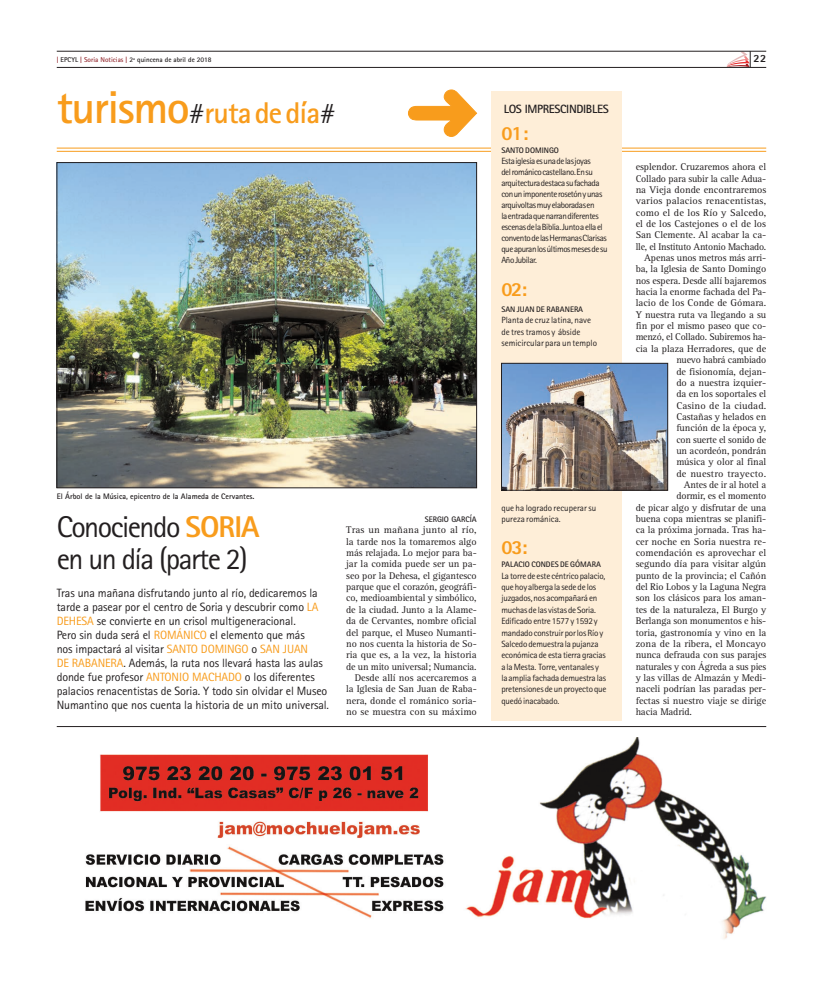
<style>
.page{position:relative;width:823px;height:993px;background:#fff}
.page>*{position:absolute;margin:0;border:0;box-sizing:border-box;transform-origin:0 0}
.t1{font:30px/32px "Rotis Sans Serif Std";letter-spacing:-.05em;color:#231f20}
.t2{font:700 30px "Rotis Sans Serif Std";letter-spacing:-.035em;color:#f89c1c}
.t3{font:800 20px "Rotis Sans Serif Std";color:#f89c1c}
.t4{font:12px/14px "Rotis Sans Serif Std";letter-spacing:-.01em;color:#231f20}
.t5{font:700 12px "Rotis Sans Serif Std";letter-spacing:-.03em;color:#231f20}
.t6{font:800 11px "Rotis Sans Serif Std";color:#231f20}
.t7{font:10px/11.3px "Rotis Serif Std";letter-spacing:-.01em;color:#231f20;text-align:right}
.t8{font:10px "Rotis Serif Std";letter-spacing:.01em;color:#231f20}
.t9{font:10px "Rotis Serif Std";letter-spacing:.015em;color:#231f20}
.t10{font:9px/11.3px "Rotis Sans Serif Std";letter-spacing:-.02em;color:#231f20}
.t11{font:9px/11px "Rotis Sans Serif Std";letter-spacing:-.045em;color:#231f20}
.t12{font:9px/11.3px "Rotis Sans Serif Std";color:#231f20}
.t13{font:700 8px "Rotis Sans Serif Std";color:#231f20}
.t14{font:700 7px "Rotis Sans Serif Std";color:#231f20}
.s1{color:#962e33}
.s2{font-size:46px}
.s3{font-weight:300;color:#231f20}
.s4{font-weight:800;color:#f89c1c}
.s5{color:#f89c1c}
</style>
<div class="page">
<hr style="left:57px;top:726px;width:708px;height:1px;background:#231f20">
<hr style="left:57px;top:67px;width:708px;height:1px;background:#231f20">
<hr style="left:57px;top:51px;width:708px;height:1px;background:#231f20">
<svg style="left:725px;top:51px;width:25px;height:16px"></svg>
<img style="left:59px;top:164px;width:415px;height:322px">
<div style="left:57px;top:162px;width:419px;height:326px;border:1px solid #231f20"></div>
<hr style="left:57px;top:148px;width:708px;height:1px;background:#f89c1c">
<hr style="left:57px;top:151px;width:708px;height:1px;background:#f89c1c">
<div style="left:490px;top:91px;width:131px;height:629px;background:#feeed8"></div>
<img style="left:503px;top:365px;width:162px;height:123px">
<div style="left:501px;top:363px;width:166px;height:127px;border:1px solid #231f20"></div>
<svg style="left:408px;top:89px;width:69px;height:48px"></svg>
<img style="left:85px;top:737px;width:681px;height:202px">
<p class="t14" style="left:57px;top:56px;width:156px"><span class="s1">|</span> EPCYL <span class="s1">| Soria Noticias |</span> 2ª quincena de abril de 2018</p>
<p class="t6" style="left:753px;top:52px;width:14px">22</p>
<h1 class="t2" style="left:57px;top:94px;width:281px"><span class="s2">turismo</span><span class="s3">#</span>ruta de día<span class="s3">#</span></h1>
<p class="t5" style="left:503px;top:102px;width:106px">LOS IMPRESCINDIBLES</p>
<h2 class="t3" style="left:501px;top:120px;width:29px">01:</h2>
<p class="t13" style="left:501px;top:145px;width:59px">SANTO DOMINGO</p>
<p class="t11" style="left:501px;top:155px;width:108px">Esta iglesia es una de las joyas<br>del románico castellano. En su arquitectura destaca su fachada con un imponente rosetón y unas arquivoltas muy elaboradas en<br>la entrada que narran diferentes escenas de la Biblia. Junto a ella el convento de las Hermanas Clarisas que apuran los últimos meses de su<br>Año Jubilar.</p>
<h2 class="t3" style="left:501px;top:276px;width:27px">02:</h2>
<p class="t13" style="left:501px;top:304px;width:83px">SAN JUAN DE RABANERA</p>
<p class="t12" style="left:501px;top:314px;width:97px">Planta de cruz latina, nave de tres tramos y ábside semicircular para un templo</p>
<p class="t13" style="left:57px;top:491px;width:199px">El Árbol de la Música, epicentro de la Alameda de Cervantes.</p>
<h1 class="t1" style="left:57px;top:510px;width:204px">Conociendo <span class="s4">SORIA </span>en un día (parte 2)</h1>
<p class="t4" style="left:57px;top:585px;width:273px">Tras una mañana disfrutando junto al río, dedicaremos la tarde a pasear por el centro de Soria y descubrir como <span class="s5">LA DEHESA</span> se convierte en un crisol multigeneracional.<br>Pero sin duda será el <span class="s5">ROMÁNICO</span> el elemento que más<br>nos impactará al visitar <span class="s5">SANTO DOMINGO</span> o <span class="s5">SAN JUAN<br>DE RABANERA</span>. Además, la ruta nos llevará hasta las aulas donde fue profesor <span class="s5">ANTONIO MACHADO</span> o los diferentes palacios renacentistas de Soria. Y todo sin olvidar el Museo Numantino que nos cuenta la historia de un mito universal.</p>
<p class="t13" style="left:424px;top:514px;width:53px">SERGIO GARCÍA</p>
<p class="t7" style="left:346px;top:524px;width:132px">Tras un mañana junto al río, la tarde nos la tomaremos algo más relajada. Lo mejor para ba&shy;jar la comida puede ser un pa&shy;seo por la Dehesa, el gigantesco parque que el corazón, geográfi&shy;co, medioambiental y simbólico, de la ciudad. Junto a la Alame&shy;da de Cervantes, nombre oficial del parque, el Museo Numanti&shy;no nos cuenta la historia de So&shy;ria que es, a la vez, la historia de un mito universal; Numancia.<br>Desde allí nos acercaremos a la Iglesia de San Juan de Raba&shy;nera, donde el románico soria&shy;no se muestra con su máximo</p>
<p class="t12" style="left:501px;top:501px;width:96px">que ha logrado recuperar su pureza románica.</p>
<h2 class="t3" style="left:501px;top:534px;width:28px">03:</h2>
<p class="t13" style="left:501px;top:559px;width:101px">PALACIO CONDES DE GÓMARA</p>
<p class="t10" style="left:501px;top:570px;width:107px">La torre de este céntrico palacio, que hoy alberga la sede de los juzgados, nos acompañará en muchas de las vistas de Soria.<br>Edificado entre 1577 y 1592 y mandado construir por los Río y<br>Salcedo demuestra la pujanza económica de esta tierra gracias a la Mesta. Torre, ventanales y la amplia fachada demuestra las pretensiones de un proyecto que quedó inacabado.</p>
<p class="t7" style="left:635px;top:161px;width:132px">esplendor. Cruzaremos ahora el</p>
<p class="t7" style="left:635px;top:173px;width:132px">Collado para subir la calle Adua-</p>
<p class="t7" style="left:635px;top:184px;width:132px">na Vieja donde encontraremos</p>
<p class="t8" style="left:635px;top:195px;width:132px">varios palacios renacentistas,</p>
<p class="t7" style="left:635px;top:207px;width:132px">como el de los Río y Salcedo,</p>
<p class="t7" style="left:635px;top:218px;width:132px">el de los Castejones o el de los</p>
<p class="t7" style="left:635px;top:229px;width:132px">San Clemente. Al acabar la ca-</p>
<p class="t7" style="left:635px;top:241px;width:132px">lle, el Instituto Antonio Machado.</p>
<p class="t7" style="left:643px;top:252px;width:123px">Apenas unos metros más arri-</p>
<p class="t7" style="left:635px;top:263px;width:132px">ba, la Iglesia de Santo Domingo</p>
<p class="t7" style="left:635px;top:275px;width:132px">nos espera. Desde allí bajaremos</p>
<p class="t7" style="left:635px;top:286px;width:132px">hacia la enorme fachada del Pa-</p>
<p class="t7" style="left:635px;top:297px;width:132px">lacio de los Conde de Gómara.</p>
<p class="t7" style="left:635px;top:309px;width:132px">Y nuestra ruta va llegando a su</p>
<p class="t7" style="left:635px;top:320px;width:132px">fin por el mismo paseo que co-</p>
<p class="t7" style="left:635px;top:331px;width:132px">menzó, el Collado. Subiremos ha-</p>
<p class="t7" style="left:635px;top:343px;width:132px">cia la plaza Herradores, que de</p>
<p class="t7" style="left:676px;top:354px;width:91px">nuevo habrá cambiado</p>
<p class="t7" style="left:676px;top:366px;width:91px">de fisionomía, dejan-</p>
<p class="t7" style="left:676px;top:377px;width:91px">do a nuestra izquier-</p>
<p class="t7" style="left:676px;top:388px;width:91px">da en los soportales el</p>
<p class="t8" style="left:676px;top:399px;width:91px">Casino de la ciudad.</p>
<p class="t7" style="left:676px;top:411px;width:91px">Castañas y helados en</p>
<p class="t7" style="left:676px;top:422px;width:91px">función de la época y,</p>
<p class="t7" style="left:676px;top:434px;width:91px">con suerte el sonido de</p>
<p class="t7" style="left:676px;top:445px;width:91px">un acordeón, pondrán</p>
<p class="t7" style="left:676px;top:456px;width:91px">música y olor al final</p>
<p class="t9" style="left:676px;top:467px;width:91px">de nuestro trayecto.</p>
<p class="t7" style="left:683px;top:479px;width:84px">Antes de ir al hotel a</p>
<p class="t7" style="left:676px;top:490px;width:91px">dormir, es el momento</p>
<p class="t7" style="left:635px;top:502px;width:132px">de picar algo y disfrutar de una</p>
<p class="t7" style="left:635px;top:513px;width:132px">buena copa mientras se planifi-</p>
<p class="t7" style="left:635px;top:524px;width:132px">ca la próxima jornada. Tras ha-</p>
<p class="t7" style="left:635px;top:536px;width:132px">cer noche en Soria nuestra re-</p>
<p class="t7" style="left:635px;top:547px;width:132px">comendación es aprovechar el</p>
<p class="t7" style="left:635px;top:558px;width:132px">segundo día para visitar algún</p>
<p class="t7" style="left:635px;top:570px;width:132px">punto de la provincia; el Cañón</p>
<p class="t7" style="left:635px;top:581px;width:132px">del Rio Lobos y la Laguna Negra</p>
<p class="t7" style="left:635px;top:592px;width:132px">son los clásicos para los aman-</p>
<p class="t7" style="left:635px;top:604px;width:132px">tes de la naturaleza, El Burgo y</p>
<p class="t7" style="left:635px;top:615px;width:132px">Berlanga son monumentos e his-</p>
<p class="t7" style="left:635px;top:626px;width:132px">toria, gastronomía y vino en la</p>
<p class="t7" style="left:635px;top:638px;width:132px">zona de la ribera, el Moncayo</p>
<p class="t7" style="left:635px;top:649px;width:132px">nunca defrauda con sus parajes</p>
<p class="t7" style="left:635px;top:660px;width:132px">naturales y con Ágreda a sus pies</p>
<p class="t7" style="left:635px;top:672px;width:132px">y las villas de Almazán y Medi-</p>
<p class="t7" style="left:635px;top:683px;width:132px">naceli podrían las paradas per-</p>
<p class="t7" style="left:635px;top:694px;width:132px">fectas si nuestro viaje se dirige</p>
<p class="t7" style="left:635px;top:706px;width:58px">hacia Madrid.</p>
</div>
